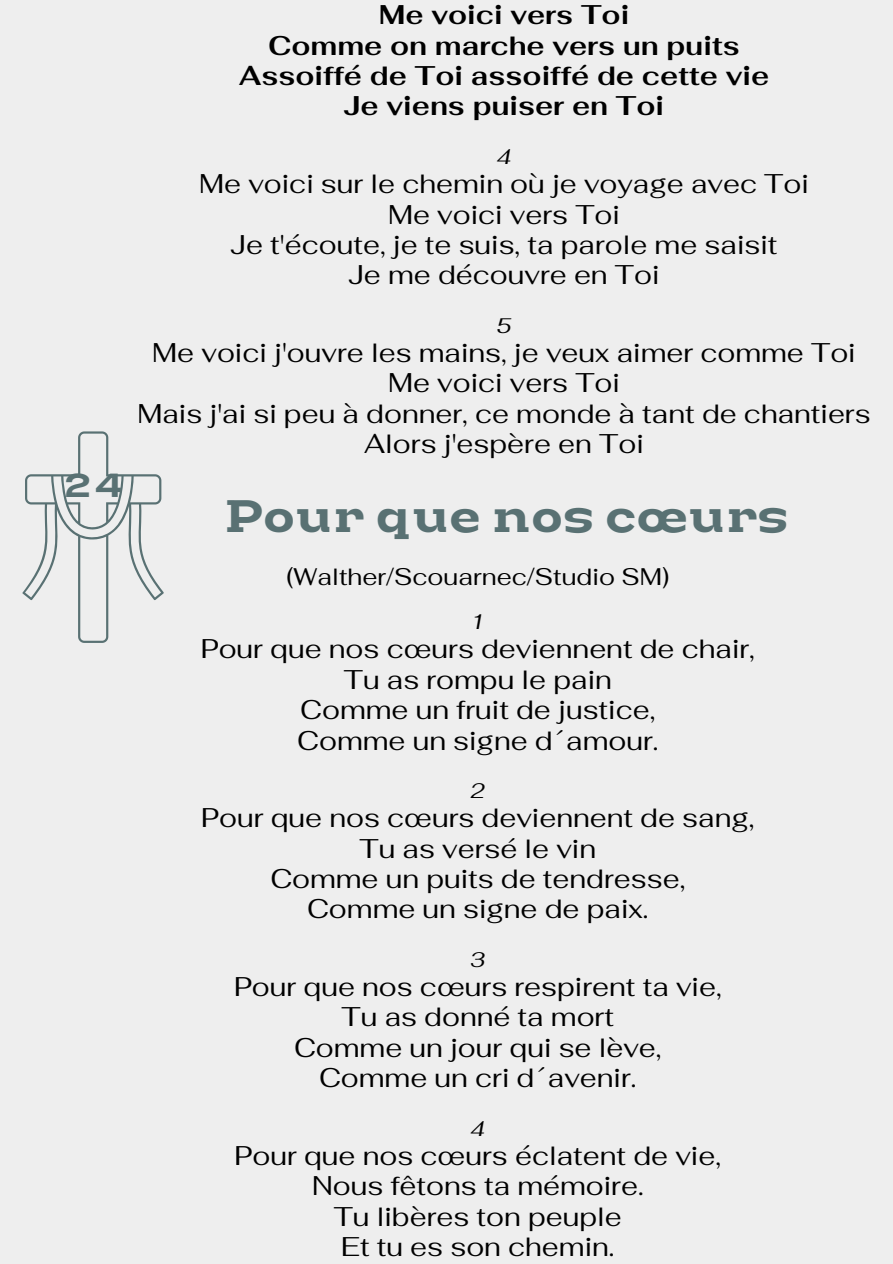
<style>
.page{position:relative;width:893px;height:1264px;background:#fff}
.page>*{position:absolute;margin:0;border:0;box-sizing:border-box;transform-origin:0 0}
.t1{font:700 expanded 45px "Lazord Slab";letter-spacing:-.02em;color:#597173}
.t2{font:700 expanded 33px "Lazord Slab";color:#597173}
.t3{font:27px/30.3px "Fahkwang";color:#000;text-align:center}
.t4{font:700 27px/30.3px "Fahkwang";color:#000;text-align:center}
.t5{font:24px "Fahkwang";color:#000}
.t6{font:italic 21px "Fahkwang";color:#000}
</style>
<div class="page">
<div style="left:0;top:0;width:892px;height:1263px;background:#eee"></div>
<svg style="left:22px;top:431px;width:142px;height:212px"></svg>
<p class="t2" style="left:64px;top:468px;width:60px">24</p>
<h2 class="t4" style="left:239px;top:-1px;width:532px">Me voici vers Toi<br>Comme on marche vers un puits<br>Assoiffé de Toi assoiffé de cette vie<br>Je viens puiser en Toi</h2>
<h3 class="t6" style="left:496px;top:143px;width:16px">4</h3>
<h3 class="t3" style="left:199px;top:168px;width:611px">Me voici sur le chemin où je voyage avec Toi<br>Me voici vers Toi<br>Je t'écoute, je te suis, ta parole me saisit<br>Je me découvre en Toi</h3>
<h3 class="t6" style="left:496px;top:311px;width:16px">5</h3>
<h3 class="t3" style="left:137px;top:337px;width:734px">Me voici j'ouvre les mains, je veux aimer comme Toi Me voici vers Toi<br>Mais j'ai si peu à donner, ce monde à tant de chantiers Alors j'espère en Toi</h3>
<h3 class="t1" style="left:223px;top:493px;width:567px">Pour que nos cœurs</h3>
<p class="t5" style="left:286px;top:561px;width:384px">(Walther/Scouarnec/Studio SM)</p>
<h1 class="t6" style="left:470px;top:608px;width:16px">1</h1>
<h1 class="t3" style="left:201px;top:633px;width:555px">Pour que nos cœurs deviennent de chair,<br>Tu as rompu le pain<br>Comme un fruit de justice,<br>Comme un signe d´amour.</h1>
<p class="t6" style="left:470px;top:776px;width:16px">2</p>
<p class="t3" style="left:201px;top:802px;width:554px">Pour que nos cœurs deviennent de sang,<br>Tu as versé le vin<br>Comme un puits de tendresse,<br>Comme un signe de paix.</p>
<h3 class="t6" style="left:470px;top:945px;width:16px">3</h3>
<h3 class="t3" style="left:234px;top:971px;width:489px">Pour que nos cœurs respirent ta vie,<br>Tu as donné ta mort<br>Comme un jour qui se lève,<br>Comme un cri d´avenir.</h3>
<h3 class="t6" style="left:470px;top:1114px;width:16px">4</h3>
<h3 class="t3" style="left:235px;top:1139px;width:488px">Pour que nos cœurs éclatent de vie,<br>Nous fêtons ta mémoire.<br>Tu libères ton peuple<br>Et tu es son chemin.</h3>
</div>
